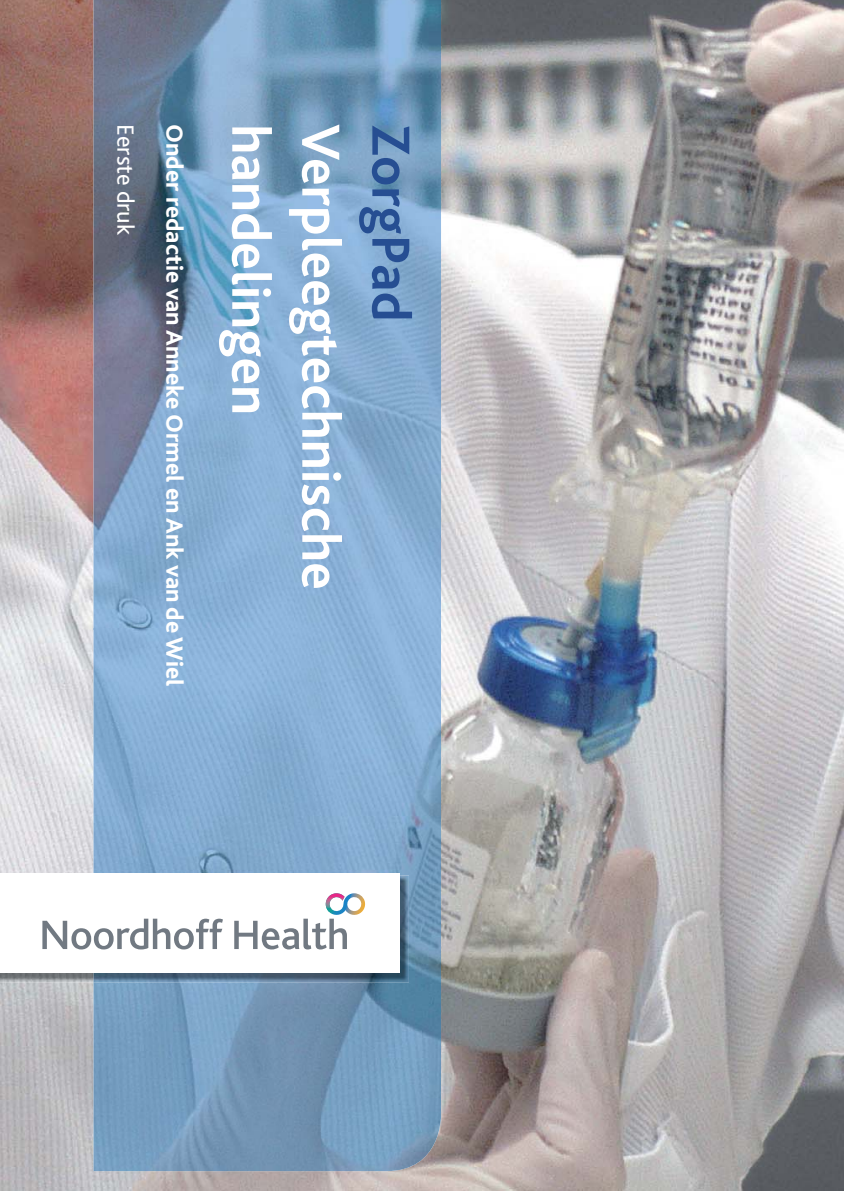
<style>
.page{position:relative;width:844px;height:1191px;background:#fff}
.page>*{position:absolute;margin:0;border:0;box-sizing:border-box;transform-origin:0 0}
.t1{font:700 56px "Bliss 2";color:#fff}
.t2{font:700 56px "Bliss 2";color:#264e92}
.t3{font:800 24.5px "Bliss 2";color:#fff}
.t4{font:24.5px "Bliss 2";color:#fff}
</style>
<div class="page">
<img style="left:0;top:0;width:843px;height:1191px">
<img style="left:93px;top:0;width:348px;height:1171px">
<img style="left:0;top:972px;width:93px;height:10px">
<img style="left:93px;top:875px;width:316px;height:107px">
<div style="left:0;top:873px;width:399px;height:99px;background:#fff"></div>
<svg style="left:42px;top:918px;width:181px;height:31px"></svg>
<svg style="left:234px;top:893px;width:132px;height:56px"></svg>
<p class="t4" style="left:140px;top:124px;width:113px;rotate:90deg">Eerste druk</p>
<p class="t3" style="left:189px;top:124px;width:564px;rotate:90deg">Onder redactie van Anneke Ormel en Ank van de Wiel</p>
<h1 class="t1" style="left:272px;top:124px;width:293px;rotate:90deg">handelingen</h1>
<h1 class="t1" style="left:342px;top:124px;width:467px;rotate:90deg">Verpleegtechnische</h1>
<h1 class="t2" style="left:412px;top:124px;width:199px;rotate:90deg">ZorgPad</h1>
</div>
